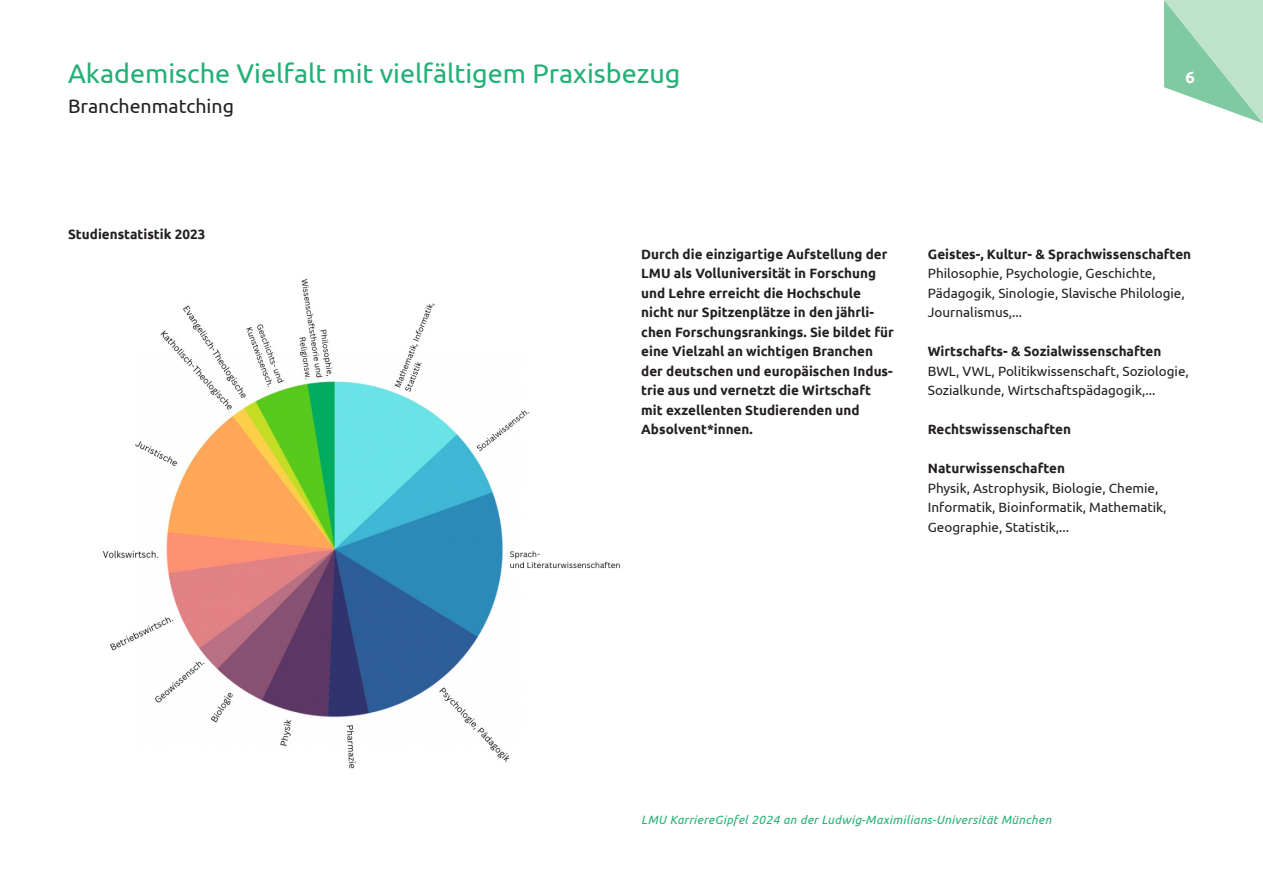
<style>
.page{position:relative;width:1263px;height:893px;background:#fff}
.page>*{position:absolute;margin:0;border:0;box-sizing:border-box;transform-origin:0 0}
._01_Headline_grün{font:27px "Ubuntu";color:#23b076}
._02_Headline_light_s{font:19.5px "Ubuntu";color:#231f20}
.t1{font:700 16.5px "Ubuntu";color:#fff}
._05_Fließtext{font:700 13.5px/19.5px "Ubuntu";color:#231f20}
._05_Fließtext-2{font:13.5px/19.5px "Ubuntu";color:#231f20}
._04_Einleitung_bold{font:700 13.5px "Ubuntu";color:#231f20}
._03_Headline_klein_g{font:700 13.5px "Ubuntu";color:#231f20}
.t2{font:italic 12px "Ubuntu";letter-spacing:.03em;color:#23b076}
</style>
<div class="page">
<svg style="left:1164px;top:0;width:99px;height:123px;background:#b1ddc4"></svg>
<img style="left:102px;top:279px;width:518px;height:490px">
<p class="_01_Headline_grün" style="left:68px;top:57px;width:614px">Akademische Vielfalt mit vielfältigem Praxisbezug</p>
<p class="_02_Headline_light_s" style="left:68px;top:95px;width:167px">Branchenmatching</p>
<p class="t1" style="left:1185px;top:67px;width:11px">6</p>
<p class="_03_Headline_klein_g" style="left:68px;top:226px;width:139px">Studienstatistik 2023</p>
<p class="_05_Fließtext" style="left:641px;top:244px;width:254px">Durch die einzigartige Aufstellung der LMU als Volluniversität in Forschung und Lehre erreicht die Hochschule nicht nur Spitzenplätze in den jährli&shy;chen Forschungsrankings. Sie bildet für eine Vielzahl an wichtigen Branchen der deutschen und europäischen Indus&shy;trie aus und vernetzt die Wirtschaft mit exzellenten Studierenden und Absolvent*innen.</p>
<p class="_04_Einleitung_bold" style="left:928px;top:246px;width:265px">Geistes-, Kultur- &amp; Sprachwissenschaften</p>
<p class="_05_Fließtext-2" style="left:928px;top:263px;width:258px">Philosophie, Psychologie, Geschichte,<br>Pädagogik, Sinologie, Slavische Philologie,<br>Journalismus,...</p>
<p class="_04_Einleitung_bold" style="left:928px;top:343px;width:235px">Wirtschafts- &amp; Sozialwissenschaften</p>
<p class="_05_Fließtext-2" style="left:928px;top:361px;width:262px">BWL, VWL, Politikwissenschaft, Soziologie,<br>Sozialkunde, Wirtschaftspädagogik,...</p>
<p class="_04_Einleitung_bold" style="left:928px;top:421px;width:145px">Rechtswissenschaften</p>
<p class="_04_Einleitung_bold" style="left:928px;top:460px;width:139px">Naturwissenschaften</p>
<p class="_05_Fließtext-2" style="left:928px;top:478px;width:240px">Physik, Astrophysik, Biologie, Chemie,<br>Informatik, Bioinformatik, Mathematik,<br>Geographie, Statistik,...</p>
<p class="t2" style="left:641px;top:813px;width:412px">LMU KarriereGipfel 2024 an der Ludwig-Maximilians-Universität München</p>
</div>
